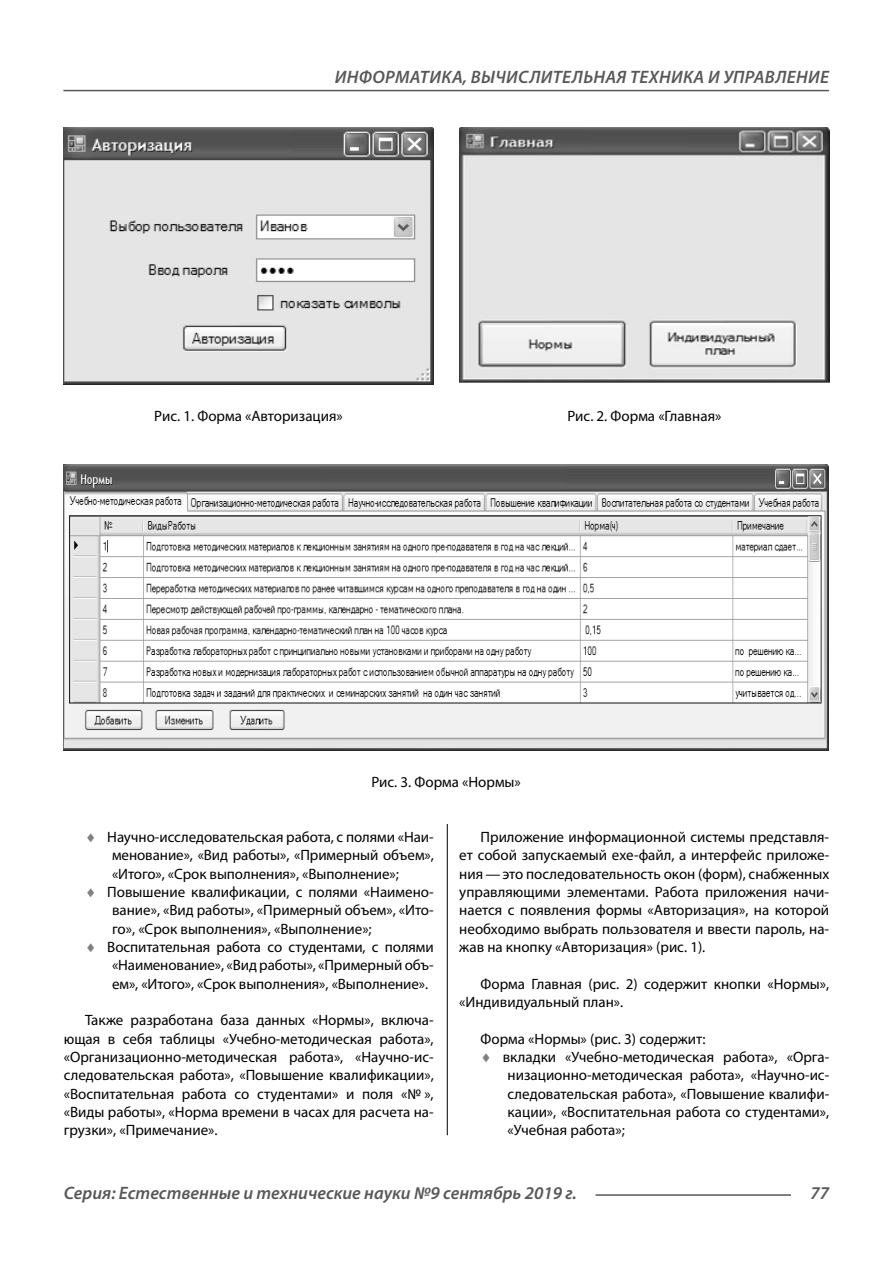
<style>
.page{position:relative;width:893px;height:1263px;background:#fff}
.page>*{position:absolute;margin:0;border:0;box-sizing:border-box;transform-origin:0 0}
.t1{font:italic 600 18px "Myriad Pro";color:#585858}
.t2{font:italic 600 18px "Myriad Pro";letter-spacing:.02em;color:#585858}
.t3{font:15px/18.3px "Myriad Pro";color:#000;text-align:justify}
.s1{color:#808080}
</style>
<div class="page">
<hr style="left:447px;top:824px;width:1px;height:311px;background:#000">
<img style="left:63px;top:128px;width:371px;height:256px">
<img style="left:459px;top:128px;width:371px;height:255px">
<img style="left:63px;top:464px;width:766px;height:287px">
<hr style="left:595px;top:1194px;width:196px;height:2px;background:#585858">
<hr style="left:63px;top:90px;width:766px;height:1px;background:#585858">
<p class="t2" style="left:335px;top:71px;width:496px">ИНФОРМАТИКА, ВЫЧИСЛИТЕЛЬНАЯ ТЕХНИКА И УПРАВЛЕНИЕ</p>
<p class="t3" style="left:154px;top:408px;width:190px">Рис. 1. Форма «Авторизация»</p>
<p class="t3" style="left:567px;top:408px;width:155px">Рис. 2. Форма «Главная»</p>
<p class="t3" style="left:371px;top:774px;width:151px">Рис. 3. Форма «Нормы»</p>
<p class="t3" style="left:112px;top:829px;width:323px;text-indent:-27px"><span class="s1">◻</span> Научно-исследовательская работа, с полями «Наи&shy;менование», «Вид работы», «Примерный объем», «Итого», «Срок выполнения», «Выполнение»;</p>
<p class="t3" style="left:112px;top:884px;width:323px;text-indent:-27px"><span class="s1">◻</span> Повышение квалификации, с полями «Наимено&shy;вание», «Вид работы», «Примерный объем», «Ито&shy;го», «Срок выполнения», «Выполнение»;</p>
<p class="t3" style="left:112px;top:939px;width:323px;text-indent:-27px"><span class="s1">◻</span> Воспитательная работа со студентами, с полями «Наименование», «Вид работы», «Примерный объ&shy;ем», «Итого», «Срок выполнения», «Выполнение».</p>
<p class="t3" style="left:64px;top:1012px;width:371px;text-indent:21px">Также разработана база данных «Нормы», включа&shy;ющая в себя таблицы «Учебно-методическая работа», «Организационно-методическая работа», «Научно-ис&shy;следовательская работа», «Повышение квалификации», «Воспитательная работа со студентами» и поля «№ », «Виды работы», «Норма времени в часах для расчета на&shy;грузки», «Примечание».</p>
<p class="t3" style="left:459px;top:829px;width:371px;text-indent:21px">Приложение информационной системы представля&shy;ет собой запускаемый exe-файл, а интерфейс приложе&shy;ния—это последовательность окон (форм), снабженных управляющими элементами. Работа приложения начи&shy;нается с появления формы «Авторизация», на которой необходимо выбрать пользователя и ввести пароль, на&shy;жав на кнопку «Авторизация» (рис. 1).</p>
<p class="t3" style="left:459px;top:976px;width:371px;text-indent:21px">Форма Главная (рис. 2) содержит кнопки «Нормы», «Индивидуальный план».</p>
<p class="t3" style="left:480px;top:1031px;width:226px">Форма «Нормы» (рис. 3) содержит:</p>
<p class="t3" style="left:507px;top:1049px;width:323px;text-indent:-27px"><span class="s1">◻</span> вкладки «Учебно-методическая работа», «Орга&shy;низационно-методическая работа», «Научно-ис&shy;следовательская работа», «Повышение квалифи&shy;кации», «Воспитательная работа со студентами», «Учебная работа»;</p>
<p class="t1" style="left:64px;top:1186px;width:514px">Серия: Естественные и технические науки №9 сентябрь 2019 г.</p>
<p class="t1" style="left:810px;top:1186px;width:20px">77</p>
</div>
